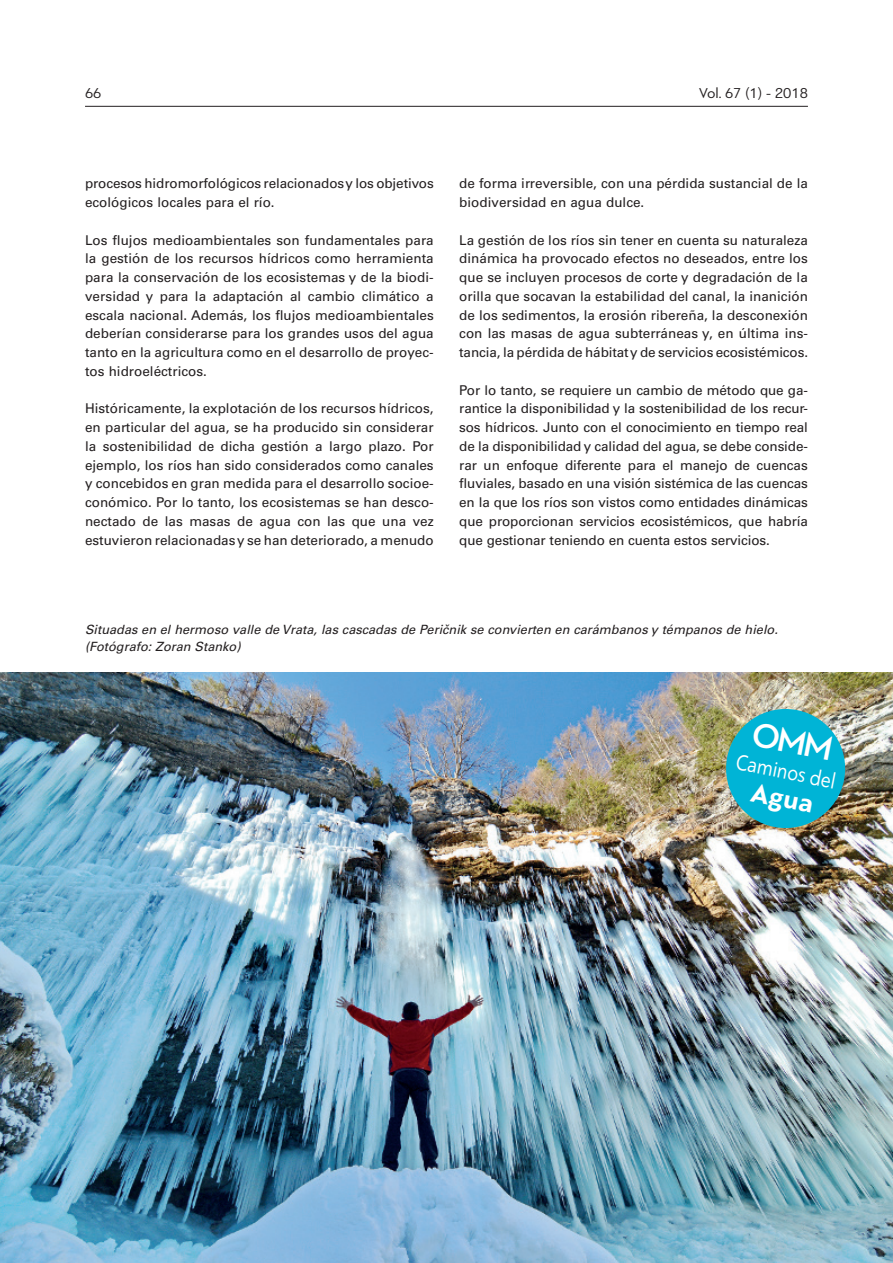
<style>
.page{position:relative;width:893px;height:1263px;background:#fff}
.page>*{position:absolute;margin:0;border:0;box-sizing:border-box;transform-origin:0 0}
.t1{font:700 28.05px "PF Bague Sans Pro";color:#fff}
.t2{font:23.1px "PF Bague Sans Pro";color:#fff;scale:.84 1}
.t3{font:15px "PF Bague Sans Pro";color:#231f20}
.t4{font:13.5px/18.8px "Univers LTCYR 55 Roman";letter-spacing:-.005em;color:#231f20;text-align:justify}
.t5{font:italic 12.75px/16.5px "Univers LTCYR 55";color:#231f20}
</style>
<div class="page">
<hr style="left:85px;top:106px;width:723px;height:1px;background:#231f20">
<img style="left:0;top:672px;width:893px;height:591px">
<img style="left:721px;top:704px;width:129px;height:129px">
<p class="t3" style="left:85px;top:84px;width:18px">66</p>
<p class="t3" style="left:699px;top:84px;width:110px">Vol. 67 (1) - 2018</p>
<p class="t4" style="left:85px;top:174px;width:350px">procesos hidromorfológicos relacionados y los objetivos ecológicos locales para el río.</p>
<p class="t4" style="left:85px;top:230px;width:350px">Los flujos medioambientales son fundamentales para la gestión de los recursos hídricos como herramienta para la conservación de los ecosistemas y de la biodi&shy;versidad y para la adaptación al cambio climático a escala nacional. Además, los flujos medioambientales deberían considerarse para los grandes usos del agua tanto en la agricultura como en el desarrollo de proyec&shy;tos hidroeléctricos.</p>
<p class="t4" style="left:85px;top:399px;width:350px">Históricamente, la explotación de los recursos hídricos, en particular del agua, se ha producido sin considerar la sostenibilidad de dicha gestión a largo plazo. Por ejemplo, los ríos han sido considerados como canales y concebidos en gran medida para el desarrollo socioe&shy;conómico. Por lo tanto, los ecosistemas se han desco&shy;nectado de las masas de agua con las que una vez estuvieron relacionadas y se han deteriorado, a menudo</p>
<p class="t4" style="left:459px;top:174px;width:350px">de forma irreversible, con una pérdida sustancial de la biodiversidad en agua dulce.</p>
<p class="t4" style="left:459px;top:230px;width:350px">La gestión de los ríos sin tener en cuenta su naturaleza dinámica ha provocado efectos no deseados, entre los que se incluyen procesos de corte y degradación de la orilla que socavan la estabilidad del canal, la inanición de los sedimentos, la erosión ribereña, la desconexión con las masas de agua subterráneas y, en última ins&shy;tancia, la pérdida de hábitat y de servicios ecosistémicos.</p>
<p class="t4" style="left:459px;top:380px;width:350px">Por lo tanto, se requiere un cambio de método que ga&shy;rantice la disponibilidad y la sostenibilidad de los recur&shy;sos hídricos. Junto con el conocimiento en tiempo real de la disponibilidad y calidad del agua, se debe conside&shy;rar un enfoque diferente para el manejo de cuencas fluviales, basado en una visión sistémica de las cuencas en la que los ríos son vistos como entidades dinámicas que proporcionan servicios ecosistémicos, que habría que gestionar teniendo en cuenta estos servicios.</p>
<p class="t5" style="left:85px;top:621px;width:694px">Situadas en el hermoso valle de Vrata, las cascadas de Peričnik se convierten en carámbanos y témpanos de hielo. (Fotógrafo: Zoran Stanko)</p>
<h2 class="t2" style="left:739px;top:748px;width:121px;rotate:11deg">Caminos del</h2>
<h1 class="t1" style="left:754px;top:775px;width:65px;rotate:11deg">Agua</h1>
</div>
